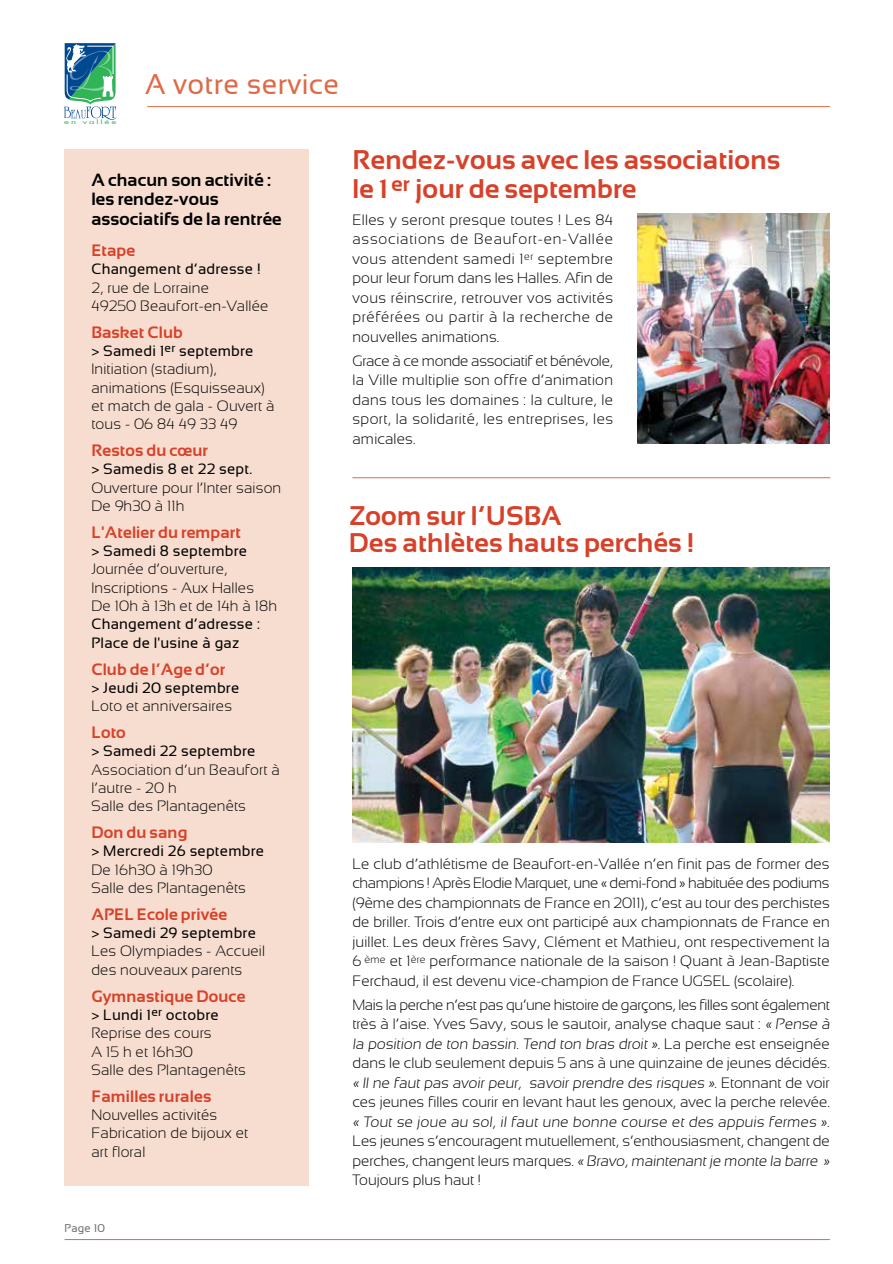
<style>
.page{position:relative;width:893px;height:1264px;background:#fff}
.page>*{position:absolute;margin:0;border:0;box-sizing:border-box;transform-origin:0 0}
.t1{font:28.5px "Sansation";letter-spacing:.01em;color:#df6a45}
.t2{font:700 27px/28.5px "Sansation";letter-spacing:.01em;color:#d84129}
.t3{font:700 17.7px/19.5px "Sansation";letter-spacing:.01em;color:#000}
.t4{font:700 16.5px "Sansation";letter-spacing:.01em;color:#d84129}
.t5{font:300 15px/19.5px "Sansation";letter-spacing:.01em;color:#000}
.t6{font:15px/18.3px "Sansation";letter-spacing:.01em;color:#000}
.t7{font:11.25px "Sansation";letter-spacing:.01em;color:#6d6e71}
.t8{font:5.7px "Futura";letter-spacing:.2em;color:#2fb457;scale:1.65 1}
.s1{font-weight:400}
</style>
<div class="page">
<hr style="left:147px;top:106px;width:683px;height:1px;background:#df6a45">
<hr style="left:65px;top:1238px;width:765px;height:1px;background:#df6a45">
<svg style="left:64px;top:43px;width:53px;height:77px"></svg>
<div style="left:65px;top:150px;width:244px;height:1035px;background:#f7ddd0"></div>
<hr style="left:352px;top:477px;width:478px;height:1px;background:#df6a45">
<img style="left:352px;top:567px;width:477px;height:274px">
<img style="left:638px;top:214px;width:191px;height:229px">
<p class="t8" style="left:64px;top:118px;width:33px">en vallée</p>
<h1 class="t1" style="left:145px;top:69px;width:196px">A votre service</h1>
<p class="t3" style="left:91px;top:170px;width:192px">A chacun son activité : les rendez-vous associatifs de la rentrée</p>
<p class="t4" style="left:91px;top:241px;width:45px">Etape</p>
<p class="t6" style="left:91px;top:260px;width:171px">Changement d’adresse !</p>
<p class="t5" style="left:91px;top:278px;width:178px;line-height:18.3px">2, rue de Lorraine<br>49250 Beaufort-en-Vallée</p>
<p class="t4" style="left:91px;top:323px;width:93px">Basket Club</p>
<p class="t5" style="left:91px;top:341px;width:185px;line-height:18.3px"><span class="s1">&gt; Samedi 1</span><sup>er</sup> <span class="s1">septembre<br></span>Initiation (stadium), animations (Esquisseaux) et match de gala - Ouvert à tous - 06 84 49 33 49</p>
<p class="t4" style="left:91px;top:441px;width:118px">Restos du cœur</p>
<p class="t6" style="left:91px;top:460px;width:162px">&gt; Samedis 8 et 22 sept.</p>
<p class="t5" style="left:91px;top:478px;width:191px;line-height:18.3px">Ouverture pour l’Inter saison<br>De 9h30 à 11h</p>
<p class="t4" style="left:91px;top:523px;width:151px">L'Atelier du rempart</p>
<p class="t6" style="left:91px;top:541px;width:157px">&gt; Samedi 8 septembre</p>
<p class="t5" style="left:91px;top:560px;width:187px;line-height:18.3px">Journée d’ouverture, –<br>Inscriptions - Aux Halles<br>De 10h à 13h et de 14h à 18h</p>
<p class="t6" style="left:91px;top:615px;width:170px">Changement d’adresse :<br>Place de l'usine à gaz</p>
<p class="t4" style="left:91px;top:659px;width:135px">Club de l’Age d’or</p>
<p class="t6" style="left:91px;top:678px;width:149px">&gt; Jeudi 20 septembre</p>
<p class="t5" style="left:91px;top:696px;width:142px">Loto et anniversaires</p>
<p class="t4" style="left:91px;top:723px;width:36px">Loto</p>
<p class="t6" style="left:91px;top:741px;width:166px">&gt; Samedi 22 septembre</p>
<p class="t5" style="left:91px;top:760px;width:190px;line-height:18.3px">Association d’un Beaufort à l’autre - 20 h<br>Salle des Plantagenêts</p>
<p class="t4" style="left:91px;top:823px;width:98px">Don du sang</p>
<p class="t6" style="left:91px;top:841px;width:174px">&gt; Mercredi 26 septembre</p>
<p class="t5" style="left:91px;top:860px;width:156px;line-height:18.3px">De 16h30 à 19h30<br>Salle des Plantagenêts</p>
<p class="t4" style="left:91px;top:904px;width:137px">APEL Ecole privée</p>
<p class="t6" style="left:91px;top:923px;width:166px">&gt; Samedi 29 septembre</p>
<p class="t5" style="left:91px;top:941px;width:175px;line-height:18.3px">Les Olympiades - Accueil des nouveaux parents</p>
<p class="t4" style="left:91px;top:986px;width:156px">Gymnastique Douce</p>
<p class="t5" style="left:91px;top:1005px;width:156px;line-height:18.3px"><span class="s1">&gt; Lundi 1</span><sup>er</sup> <span class="s1">octobre<br></span>Reprise des cours<br>A 15 h et 16h30<br>Salle des Plantagenêts</p>
<p class="t4" style="left:91px;top:1086px;width:121px">Familles rurales</p>
<p class="t5" style="left:91px;top:1105px;width:158px;line-height:18.3px">Nouvelles activités<br>Fabrication de bijoux et art floral</p>
<h2 class="t2" style="left:352px;top:146px;width:429px">Rendez-vous avec les associations le 1 <sup>er</sup> jour de septembre</h2>
<p class="t5" style="left:352px;top:210px;width:262px;text-align:justify">Elles y seront presque toutes ! Les 84 associations de Beaufort-en-Vallée vous attendent samedi 1<sup>er</sup> septembre pour leur forum dans les Halles. Afin de vous réinscrire, retrouver vos activités préférées ou partir à la recherche de nouvelles animations.</p>
<p class="t5" style="left:352px;top:350px;width:262px;text-align:justify">Grace à ce monde associatif et bénévole, la Ville multiplie son offre d’animation dans tous les domaines : la culture, le sport, la solidarité, les entreprises, les amicales.</p>
<h2 class="t2" style="left:349px;top:502px;width:347px;line-height:27px">Zoom sur l’USBA<br>Des athlètes hauts perchés !</h2>
<p class="t5" style="left:352px;top:853px;width:479px;text-align:justify">Le club d’athlétisme de Beaufort-en-Vallée n’en finit pas de former des champions ! Après Elodie Marquet, une « demi-fond » habituée des podiums (9ème des championnats de France en 2011), c’est au tour des perchistes de briller. Trois d’entre eux ont participé aux championnats de France en juillet. Les deux frères Savy, Clément et Mathieu, ont respectivement la 6 <sup>ème</sup> et 1<sup>ère</sup> performance nationale de la saison ! Quant à Jean-Baptiste Ferchaud, il est devenu vice-champion de France UGSEL (scolaire).</p>
<p class="t5" style="left:352px;top:994px;width:481px">Mais la perche n’est pas qu’une histoire de garçons, les filles sont également très à l’aise. Yves Savy, sous le sautoir, analyse chaque saut : « Pense à la position de ton bassin. Tend ton bras droit ». La perche est enseignée dans le club seulement depuis 5 ans à une quinzaine de jeunes décidés. « Il ne faut pas avoir peur, savoir prendre des risques ». Etonnant de voir ces jeunes filles courir en levant haut les genoux, avec la perche relevée. « Tout se joue au sol, il faut une bonne course et des appuis fermes ».<br>Les jeunes s’encouragent mutuellement, s’enthousiasment, changent de perches, changent leurs marques. « Bravo, maintenant je monte la barre…» Toujours plus haut !</p>
<p class="t7" style="left:65px;top:1221px;width:42px">Page 10</p>
</div>
